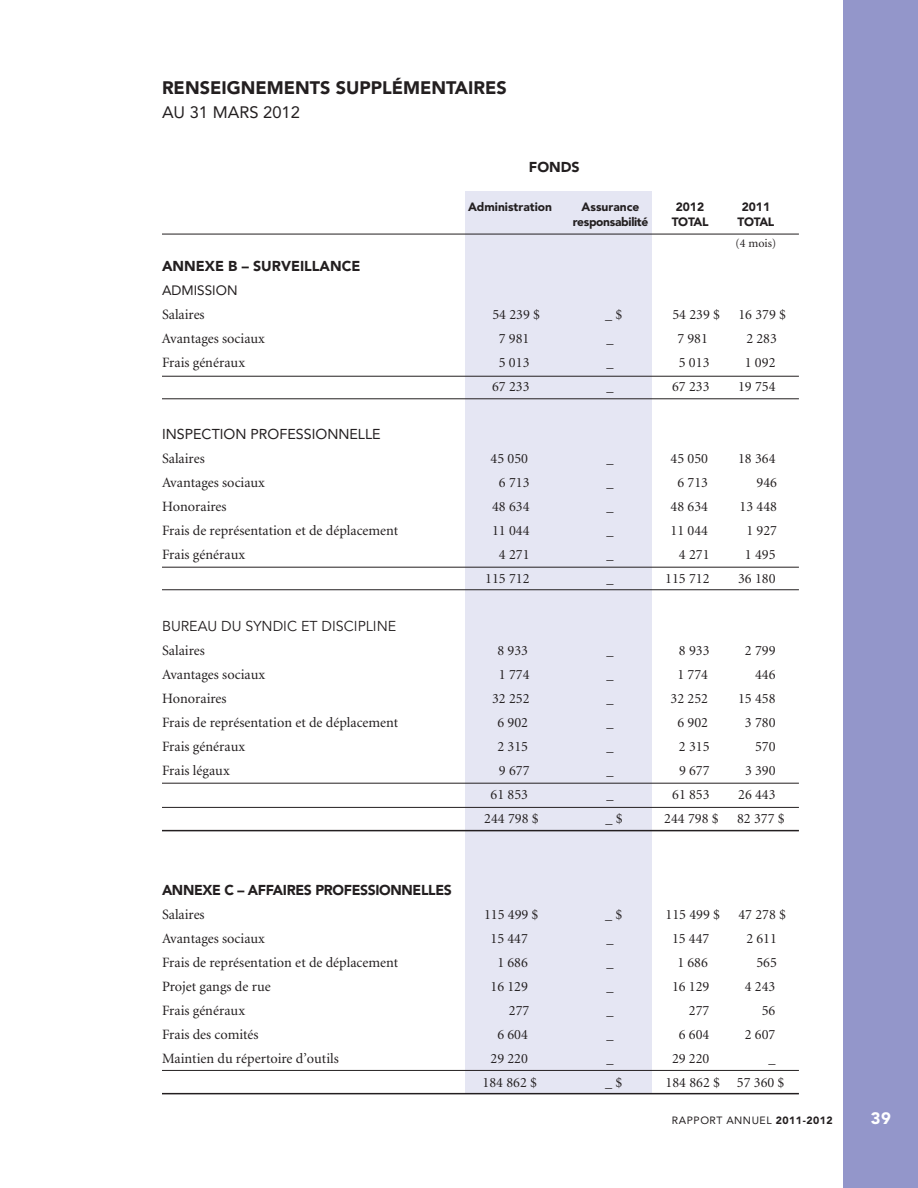
<style>
.page{position:relative;width:918px;height:1188px;background:#fff}
.page>*{position:absolute;margin:0;border:0;box-sizing:border-box;transform-origin:0 0}
.t1{font:900 18px "Avenir";color:#231f20}
.t2{font:16.5px "Avenir";color:#231f20}
.t3{font:900 16.5px "Avenir";color:#fff}
.t4{font:14.25px "Minion";color:#231f20}
.t5{font:900 14.25px "Avenir";letter-spacing:-.025em;color:#231f20}
.t6{font:14.25px "Avenir";color:#231f20}
.t7{font:14.25px "Avenir";color:#231f20}
.t8{font:900 14.25px "Avenir";color:#231f20}
.t9{font:13.5px "Avenir";color:#231f20}
.t10{font:900 12px "Avenir";color:#231f20}
.t11{font:900 12px "Avenir";letter-spacing:-.025em;color:#231f20}
.t12{font:12px "Minion";color:#231f20}
.t13{font:10.5px "Avenir";letter-spacing:.05em;color:#231f20}
.s1{font-weight:900}
</style>
<div class="page">
<div style="left:844px;top:0;width:74px;height:1188px;background:#9396ca"></div>
<div style="left:465px;top:191px;width:187px;height:903px;background:#e5e6f3"></div>
<hr style="left:162px;top:234px;width:637px;height:1px;background:#231f20">
<hr style="left:162px;top:830px;width:637px;height:1px;background:#231f20">
<hr style="left:162px;top:807px;width:637px;height:1px;background:#231f20">
<hr style="left:162px;top:376px;width:637px;height:1px;background:#231f20">
<hr style="left:162px;top:399px;width:637px;height:1px;background:#231f20">
<hr style="left:162px;top:567px;width:637px;height:1px;background:#231f20">
<hr style="left:162px;top:589px;width:637px;height:1px;background:#231f20">
<hr style="left:162px;top:783px;width:637px;height:1px;background:#231f20">
<hr style="left:162px;top:1093px;width:637px;height:1px;background:#231f20">
<hr style="left:162px;top:1070px;width:637px;height:1px;background:#231f20">
<p class="t1" style="left:162px;top:77px;width:346px">RENSEIGNEMENTS SUPPLÉMENTAIRES</p>
<p class="t2" style="left:162px;top:102px;width:63px">AU 31 MARS</p>
<p class="t2" style="left:263px;top:102px;width:38px">2012</p>
<p class="t5" style="left:529px;top:159px;width:52px">FONDS</p>
<p class="t10" style="left:468px;top:200px;width:86px">Administration</p>
<p class="t10" style="left:582px;top:200px;width:59px">Assurance</p>
<p class="t10" style="left:676px;top:200px;width:30px">2012</p>
<p class="t10" style="left:742px;top:200px;width:30px">2011</p>
<p class="t11" style="left:573px;top:215px;width:77px">responsabilité</p>
<p class="t10" style="left:672px;top:215px;width:38px">TOTAL</p>
<p class="t10" style="left:738px;top:215px;width:38px">TOTAL</p>
<p class="t12" style="left:736px;top:237px;width:42px">(4 mois)</p>
<p class="t5" style="left:162px;top:258px;width:22px">ANNEXE</p>
<p class="t8" style="left:228px;top:258px;width:126px">B – SURVEI LLANCE</p>
<p class="t9" style="left:162px;top:283px;width:77px">ADMISSION</p>
<p class="t4" style="left:162px;top:308px;width:44px">Salaires</p>
<p class="t4" style="left:492px;top:308px;width:49px">54 239 $</p>
<p class="t4" style="left:605px;top:308px;width:19px">_ $</p>
<p class="t4" style="left:672px;top:308px;width:49px">54 239 $</p>
<p class="t4" style="left:738px;top:308px;width:49px">16 379 $</p>
<p class="t4" style="left:162px;top:332px;width:104px">Avantages sociaux</p>
<p class="t4" style="left:499px;top:332px;width:32px">7 981</p>
<p class="t4" style="left:606px;top:332px;width:9px">_</p>
<p class="t4" style="left:677px;top:332px;width:32px">7 981</p>
<p class="t4" style="left:746px;top:332px;width:32px">2 283</p>
<p class="t4" style="left:162px;top:356px;width:85px">Frais généraux</p>
<p class="t4" style="left:499px;top:356px;width:32px">5 013</p>
<p class="t4" style="left:606px;top:356px;width:9px">_</p>
<p class="t4" style="left:679px;top:356px;width:32px">5 013</p>
<p class="t4" style="left:745px;top:356px;width:32px">1 092</p>
<p class="t4" style="left:492px;top:380px;width:39px">67 233</p>
<p class="t4" style="left:606px;top:380px;width:9px">_</p>
<p class="t4" style="left:672px;top:380px;width:39px">67 233</p>
<p class="t4" style="left:738px;top:380px;width:39px">19 754</p>
<p class="t7" style="left:162px;top:426px;width:220px">INSPECTION PROFESSIONNELLE</p>
<p class="t4" style="left:162px;top:452px;width:44px">Salaires</p>
<p class="t4" style="left:491px;top:452px;width:39px">45 050</p>
<p class="t4" style="left:606px;top:452px;width:9px">_</p>
<p class="t4" style="left:671px;top:452px;width:39px">45 050</p>
<p class="t4" style="left:738px;top:452px;width:39px">18 364</p>
<p class="t4" style="left:162px;top:476px;width:104px">Avantages sociaux</p>
<p class="t4" style="left:499px;top:476px;width:32px">6 713</p>
<p class="t4" style="left:606px;top:476px;width:9px">_</p>
<p class="t4" style="left:677px;top:476px;width:32px">6 713</p>
<p class="t4" style="left:757px;top:476px;width:22px">946</p>
<p class="t4" style="left:162px;top:500px;width:66px">Honoraires</p>
<p class="t4" style="left:492px;top:500px;width:39px">48 634</p>
<p class="t4" style="left:606px;top:500px;width:9px">_</p>
<p class="t4" style="left:671px;top:500px;width:39px">48 634</p>
<p class="t4" style="left:740px;top:500px;width:39px">13 448</p>
<p class="t4" style="left:162px;top:524px;width:238px">Frais de représentation et de déplacement</p>
<p class="t4" style="left:492px;top:524px;width:39px">11 044</p>
<p class="t4" style="left:606px;top:524px;width:9px">_</p>
<p class="t4" style="left:671px;top:524px;width:39px">11 044</p>
<p class="t4" style="left:746px;top:524px;width:32px">1 927</p>
<p class="t4" style="left:162px;top:548px;width:85px">Frais généraux</p>
<p class="t4" style="left:499px;top:548px;width:32px">4 271</p>
<p class="t4" style="left:606px;top:548px;width:9px">_</p>
<p class="t4" style="left:679px;top:548px;width:32px">4 271</p>
<p class="t4" style="left:745px;top:548px;width:32px">1 495</p>
<p class="t4" style="left:485px;top:571px;width:46px">115 712</p>
<p class="t4" style="left:606px;top:571px;width:9px">_</p>
<p class="t4" style="left:665px;top:571px;width:46px">115 712</p>
<p class="t4" style="left:738px;top:571px;width:39px">36 180</p>
<p class="t6" style="left:162px;top:618px;width:236px">BUREAU DU SYNDIC ET DISCIPLINE</p>
<p class="t4" style="left:162px;top:643px;width:44px">Salaires</p>
<p class="t4" style="left:497px;top:643px;width:32px">8 933</p>
<p class="t4" style="left:606px;top:643px;width:9px">_</p>
<p class="t4" style="left:679px;top:643px;width:32px">8 933</p>
<p class="t4" style="left:745px;top:643px;width:32px">2 799</p>
<p class="t4" style="left:162px;top:667px;width:104px">Avantages sociaux</p>
<p class="t4" style="left:499px;top:667px;width:32px">1 774</p>
<p class="t4" style="left:606px;top:667px;width:9px">_</p>
<p class="t4" style="left:677px;top:667px;width:32px">1 774</p>
<p class="t4" style="left:755px;top:667px;width:22px">446</p>
<p class="t4" style="left:162px;top:691px;width:66px">Honoraires</p>
<p class="t4" style="left:492px;top:691px;width:39px">32 252</p>
<p class="t4" style="left:607px;top:691px;width:9px">_</p>
<p class="t4" style="left:671px;top:691px;width:39px">32 252</p>
<p class="t4" style="left:738px;top:691px;width:39px">15 458</p>
<p class="t4" style="left:162px;top:715px;width:238px">Frais de représentation et de déplacement</p>
<p class="t4" style="left:497px;top:715px;width:32px">6 902</p>
<p class="t4" style="left:607px;top:715px;width:9px">_</p>
<p class="t4" style="left:677px;top:715px;width:32px">6 902</p>
<p class="t4" style="left:745px;top:715px;width:32px">3 780</p>
<p class="t4" style="left:162px;top:739px;width:85px">Frais généraux</p>
<p class="t4" style="left:497px;top:739px;width:32px">2 315</p>
<p class="t4" style="left:607px;top:739px;width:9px">_</p>
<p class="t4" style="left:679px;top:739px;width:32px">2 315</p>
<p class="t4" style="left:755px;top:739px;width:22px">570</p>
<p class="t4" style="left:162px;top:763px;width:69px">Frais légaux</p>
<p class="t4" style="left:499px;top:763px;width:32px">9 677</p>
<p class="t4" style="left:607px;top:763px;width:9px">_</p>
<p class="t4" style="left:679px;top:763px;width:32px">9 677</p>
<p class="t4" style="left:745px;top:763px;width:32px">3 390</p>
<p class="t4" style="left:491px;top:787px;width:39px">61 853</p>
<p class="t4" style="left:607px;top:787px;width:9px">_</p>
<p class="t4" style="left:672px;top:787px;width:39px">61 853</p>
<p class="t4" style="left:738px;top:787px;width:39px">26 443</p>
<p class="t4" style="left:484px;top:811px;width:56px">244 798 $</p>
<p class="t4" style="left:605px;top:811px;width:19px">_ $</p>
<p class="t4" style="left:664px;top:811px;width:56px">244 798 $</p>
<p class="t4" style="left:737px;top:811px;width:49px">82 377 $</p>
<p class="t5" style="left:162px;top:882px;width:21px">ANNEXE</p>
<p class="t5" style="left:224px;top:882px;width:177px">C – AFFAIRES PROFESSIONNE</p>
<p class="t5" style="left:421px;top:882px;width:32px">LLES</p>
<p class="t4" style="left:162px;top:908px;width:44px">Salaires</p>
<p class="t4" style="left:484px;top:908px;width:56px">115 499 $</p>
<p class="t4" style="left:605px;top:908px;width:19px">_ $</p>
<p class="t4" style="left:666px;top:908px;width:56px">115 499 $</p>
<p class="t4" style="left:738px;top:908px;width:49px">47 278 $</p>
<p class="t4" style="left:162px;top:932px;width:104px">Avantages sociaux</p>
<p class="t4" style="left:491px;top:932px;width:39px">15 447</p>
<p class="t4" style="left:606px;top:932px;width:9px">_</p>
<p class="t4" style="left:672px;top:932px;width:39px">15 447</p>
<p class="t4" style="left:746px;top:932px;width:32px">2 611</p>
<p class="t4" style="left:162px;top:956px;width:238px">Frais de représentation et de déplacement</p>
<p class="t4" style="left:497px;top:956px;width:32px">1 686</p>
<p class="t4" style="left:606px;top:956px;width:9px">_</p>
<p class="t4" style="left:677px;top:956px;width:32px">1 686</p>
<p class="t4" style="left:756px;top:956px;width:22px">565</p>
<p class="t4" style="left:162px;top:980px;width:110px">Projet gangs de rue</p>
<p class="t4" style="left:491px;top:980px;width:39px">16 129</p>
<p class="t4" style="left:606px;top:980px;width:9px">_</p>
<p class="t4" style="left:672px;top:980px;width:39px">16 129</p>
<p class="t4" style="left:745px;top:980px;width:32px">4 243</p>
<p class="t4" style="left:162px;top:1004px;width:85px">Frais généraux</p>
<p class="t4" style="left:509px;top:1004px;width:22px">277</p>
<p class="t4" style="left:606px;top:1004px;width:9px">_</p>
<p class="t4" style="left:689px;top:1004px;width:22px">277</p>
<p class="t4" style="left:762px;top:1004px;width:15px">56</p>
<p class="t4" style="left:162px;top:1028px;width:98px">Frais des comités</p>
<p class="t4" style="left:497px;top:1028px;width:32px">6 604</p>
<p class="t4" style="left:606px;top:1028px;width:9px">_</p>
<p class="t4" style="left:679px;top:1028px;width:32px">6 604</p>
<p class="t4" style="left:745px;top:1028px;width:32px">2 607</p>
<p class="t4" style="left:162px;top:1052px;width:178px">Maintien du répertoire d’outils</p>
<p class="t4" style="left:491px;top:1052px;width:39px">29 220</p>
<p class="t4" style="left:606px;top:1052px;width:9px">_</p>
<p class="t4" style="left:672px;top:1052px;width:39px">29 220</p>
<p class="t4" style="left:768px;top:1052px;width:9px">_</p>
<p class="t4" style="left:483px;top:1076px;width:56px">184 862 $</p>
<p class="t4" style="left:605px;top:1076px;width:19px">_ $</p>
<p class="t4" style="left:666px;top:1076px;width:120px">184 862 $ 57 360 $</p>
<p class="t13" style="left:672px;top:1114px;width:162px">RAPPORT ANNUEL <span class="s1">2011-2012</span></p>
<p class="t3" style="left:871px;top:1108px;width:22px">39</p>
</div>
